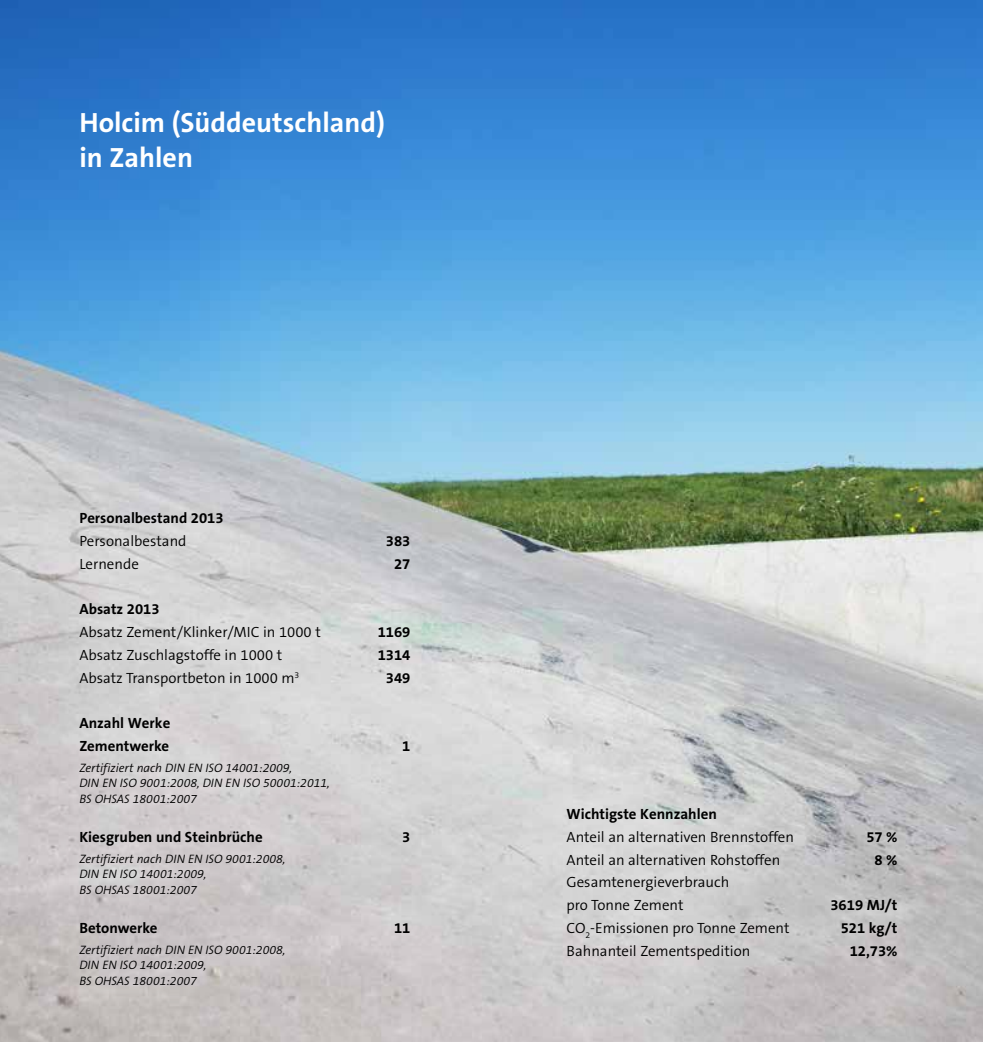
<style>
.page{position:relative;width:983px;height:1042px;background:#fff}
.page>*{position:absolute;margin:0;border:0;box-sizing:border-box;transform-origin:0 0}
.t1{font:700 28px/35px "The Sans B7";color:#fff}
.t2{font:300 14.88px/22.8px "The Sans B4";color:#000}
.t3{font:700 14.88px/22.8px "The Sans B7";color:#000}
.t4{font:italic 300 12.25px/15.8px "The Sans B4";color:#000}
</style>
<div class="page">
<img style="left:0;top:0;width:982px;height:1042px">
<div style="left:50px;top:482px;width:390px;height:535px;background:#fff;opacity:.75"></div>
<div style="left:536px;top:778px;width:390px;height:210px;background:#fff;opacity:.75"></div>
<h1 class="t1" style="left:79px;top:106px;width:307px">Holcim (Süddeutschland) in Zahlen</h1>
<p class="t3" style="left:79px;top:507px;width:146px">Personalbestand 2013</p>
<p class="t2" style="left:79px;top:530px;width:109px">Personalbestand</p>
<p class="t3" style="left:386px;top:530px;width:26px">383</p>
<p class="t2" style="left:79px;top:553px;width:61px">Lernende</p>
<p class="t3" style="left:394px;top:553px;width:18px">27</p>
<p class="t3" style="left:79px;top:598px;width:82px">Absatz 2013</p>
<p class="t2" style="left:79px;top:621px;width:243px">Absatz Zement/Klinker/MIC in 1000 t</p>
<p class="t3" style="left:377px;top:621px;width:34px">1169</p>
<p class="t2" style="left:79px;top:644px;width:204px">Absatz Zuschlagstoffe in 1000 t</p>
<p class="t3" style="left:377px;top:644px;width:34px">1314</p>
<p class="t2" style="left:79px;top:667px;width:221px">Absatz Transportbeton in 1000 m<sup>3</sup></p>
<p class="t3" style="left:386px;top:667px;width:26px">349</p>
<p class="t3" style="left:79px;top:712px;width:92px">Anzahl Werke<br>Zementwerke</p>
<p class="t3" style="left:402px;top:735px;width:10px">1</p>
<p class="t4" style="left:79px;top:760px;width:252px">Zertifiziert nach DIN EN ISO 14001:2009,<br>DIN EN ISO 9001:2008, DIN EN ISO 50001:2011,<br>BS OHSAS 18001:2007</p>
<p class="t3" style="left:79px;top:826px;width:185px">Kiesgruben und Steinbrüche</p>
<p class="t3" style="left:402px;top:826px;width:10px">3</p>
<p class="t4" style="left:79px;top:851px;width:207px">Zertifiziert nach DIN EN ISO 9001:2008,<br>DIN EN ISO 14001:2009,<br>BS OHSAS 18001:2007</p>
<p class="t3" style="left:79px;top:917px;width:80px">Betonwerke</p>
<p class="t3" style="left:394px;top:917px;width:18px">11</p>
<p class="t4" style="left:79px;top:942px;width:207px">Zertifiziert nach DIN EN ISO 9001:2008,<br>DIN EN ISO 14001:2009,<br>BS OHSAS 18001:2007</p>
<p class="t3" style="left:566px;top:803px;width:152px">Wichtigste Kennzahlen</p>
<p class="t2" style="left:566px;top:826px;width:229px">Anteil an alternativen Brennstoffen</p>
<p class="t3" style="left:866px;top:826px;width:33px">57 %</p>
<p class="t2" style="left:566px;top:849px;width:215px">Anteil an alternativen Rohstoffen</p>
<p class="t3" style="left:874px;top:849px;width:25px">8 %</p>
<p class="t2" style="left:566px;top:871px;width:164px">Gesamtenergieverbrauch pro Tonne Zement</p>
<p class="t3" style="left:830px;top:894px;width:68px">3619 MJ/t</p>
<p class="t2" style="left:566px;top:917px;width:224px">CO<sub>2</sub>-Emissionen pro Tonne Zement</p>
<p class="t3" style="left:840px;top:917px;width:58px">521 kg/t</p>
<p class="t2" style="left:566px;top:940px;width:185px">Bahnanteil Zementspedition</p>
<p class="t3" style="left:849px;top:940px;width:49px">12,73%</p>
</div>
